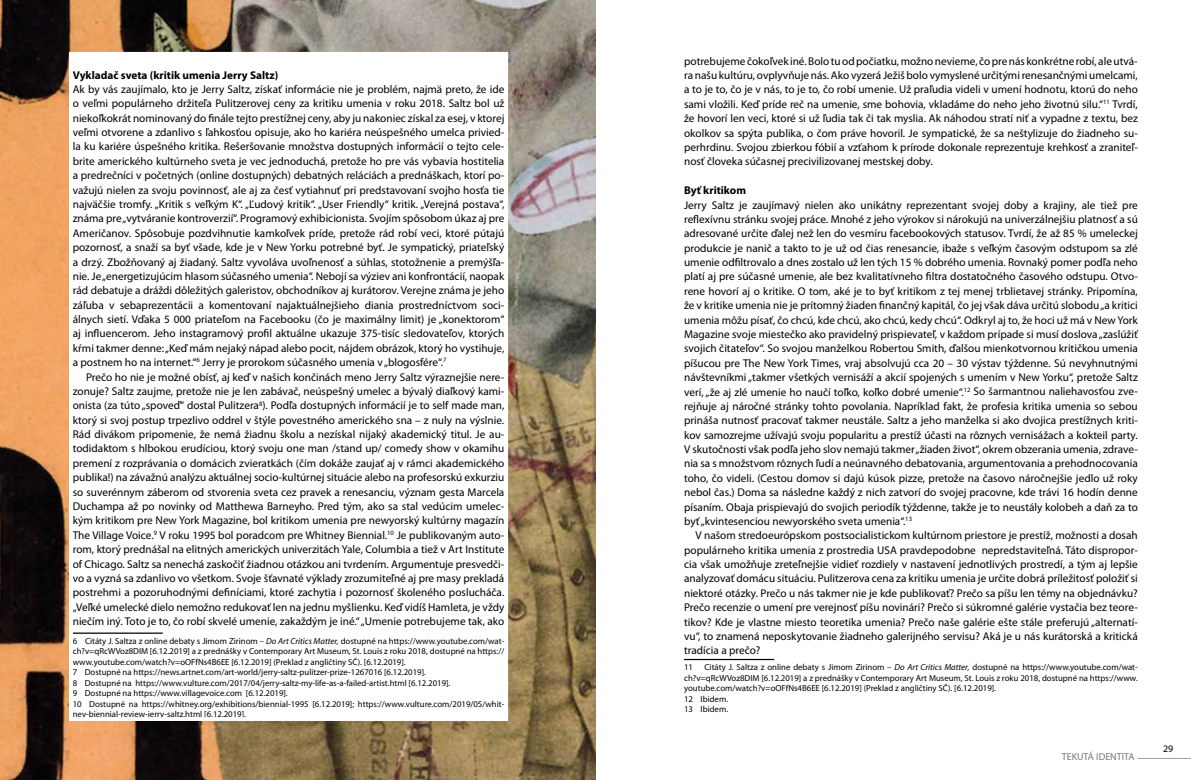
<style>
.page{position:relative;width:1191px;height:780px;background:#fff}
.page>*{position:absolute;margin:0;border:0;box-sizing:border-box;transform-origin:0 0}
.t1{font:11.25px/14.4px "Myriad Pro";color:#000;text-align:justify}
.t2{font:700 11.25px "Myriad Pro";color:#000}
.t3{font:10px "Myriad Pro";color:#77787a}
.t4{font:10px "Myriad Pro";color:#000}
.t5{font:8.75px/10.5px "Myriad Pro";color:#000}
.s1{font-style:italic}
</style>
<div class="page">
<hr style="left:1137px;top:758px;width:54px;height:1px;background:#9c9e9f">
<img style="left:0;top:0;width:595px;height:780px">
<div style="left:71px;top:54px;width:435px;height:665px;background:#fff"></div>
<hr style="left:73px;top:632px;width:90px;height:1px;background:#000">
<hr style="left:684px;top:658px;width:90px;height:2px;background:#000">
<p class="t2" style="left:73px;top:68px;width:207px">Vykladač sveta (kritik umenia Jerry Saltz)</p>
<p class="t1" style="left:73px;top:82px;width:433px">Ak by vás zaujímalo, kto je Jerry Saltz, získať informácie nie je problém, najmä preto, že ide o veľmi populárneho držiteľa Pulitzerovej ceny za kritiku umenia v roku 2018. Saltz bol už niekoľkokrát nominovaný do finále tejto prestížnej ceny, aby ju nakoniec získal za esej, v ktorej veľmi otvorene a zdanlivo s ľahkosťou opisuje, ako ho kariéra neúspešného umelca privied&shy;la ku kariére úspešného kritika. Rešeršovanie množstva dostupných informácií o tejto cele&shy;brite amerického kultúrneho sveta je vec jednoduchá, pretože ho pre vás vybavia hostitelia a predrečníci v početných (online dostupných) debatných reláciách a prednáškach, ktorí po&shy;važujú nielen za svoju povinnosť, ale aj za česť vytiahnuť pri predstavovaní svojho hosťa tie najväčšie tromfy. „Kritik s veľkým K“. „Ľudový kritik“. „User Friendly“ kritik. „Verejná postava“, známa pre „vytváranie kontroverzií“. Programový exhibicionista. Svojím spôsobom úkaz aj pre Američanov. Spôsobuje pozdvihnutie kamkoľvek príde, pretože rád robí veci, ktoré pútajú pozornosť, a snaží sa byť všade, kde je v New Yorku potrebné byť. Je sympatický, priateľský a drzý. Zbožňovaný aj žiadaný. Saltz vyvoláva uvoľnenosť a súhlas, stotožnenie a premýšľa&shy;nie. Je „energetizujúcim hlasom súčasného umenia“. Nebojí sa výziev ani konfrontácií, naopak rád debatuje a dráždi dôležitých galeristov, obchodníkov aj kurátorov. Verejne známa je jeho záľuba v sebaprezentácii a komentovaní najaktuálnejšieho diania prostredníctvom soci&shy;álnych sietí. Vďaka 5 000 priateľom na Facebooku (čo je maximálny limit) je „konektorom“ aj influencerom. Jeho instagramový profil aktuálne ukazuje 375-tisíc sledovateľov, ktorých kŕmi takmer denne: „Keď mám nejaký nápad alebo pocit, nájdem obrázok, ktorý ho vystihuje, a postnem ho na internet.“<sup>6</sup> Jerry je prorokom súčasného umenia v „blogosfére“.<sup>7</sup></p>
<p class="t1" style="left:73px;top:370px;width:433px;text-indent:13px">Prečo ho nie je možné obísť, aj keď v našich končinách meno Jerry Saltz výraznejšie nere&shy;zonuje? Saltz zaujme, pretože nie je len zabávač, neúspešný umelec a bývalý diaľkový kami&shy;onista (za túto „spoveď“ dostal Pulitzera<sup>8</sup>). Podľa dostupných informácií je to self made man, ktorý si svoj postup trpezlivo oddrel v štýle povestného amerického sna – z nuly na výslnie.<br>Rád divákom pripomenie, že nemá žiadnu školu a nezískal nijaký akademický titul. Je au&shy;todidaktom s hlbokou erudíciou, ktorý svoju one man /stand up/ comedy show v okamihu premení z rozprávania o domácich zvieratkách (čím dokáže zaujať aj v rámci akademického publika!) na závažnú analýzu aktuálnej socio-kultúrnej situácie alebo na profesorskú exkurziu so suverénnym záberom od stvorenia sveta cez pravek a renesanciu, význam gesta Marcela Duchampa až po novinky od Matthewa Barneyho. Pred tým, ako sa stal vedúcim umelec&shy;kým kritikom pre New York Magazine, bol kritikom umenia pre newyorský kultúrny magazín The Village Voice.<sup>9</sup> V roku 1995 bol poradcom pre Whitney Biennial.<sup>10</sup> Je publikovaným auto&shy;rom, ktorý prednášal na elitných amerických univerzitách Yale, Columbia a tiež v Art Institute of Chicago. Saltz sa nenechá zaskočiť žiadnou otázkou ani tvrdením. Argumentuje presvedči&shy;vo a vyzná sa zdanlivo vo všetkom. Svoje šťavnaté výklady zrozumiteľné aj pre masy prekladá postrehmi a pozoruhodnými definíciami, ktoré zachytia i pozornosť školeného poslucháča. „Veľké umelecké dielo nemožno redukovať len na jednu myšlienku. Keď vidíš Hamleta, je vždy niečím iný. Toto je to, čo robí skvelé umenie, zakaždým je iné.“ „Umenie potrebujeme tak, ako</p>
<p class="t5" style="left:73px;top:635px;width:433px">6 Citáty J. Saltza z online debaty s Jimom Zirinom – <span class="s1">Do Art Critics Matter,</span> dostupné na https://www.youtube.com/wat&shy;ch?v=qRcWVoz8DIM [6.12.2019] a z prednášky v Contemporary Art Museum, St. Louis z roku 2018, dostupné na https:// www.youtube.com/watch?v=oOFfNs4B6EE [6.12.2019] (Preklad z angličtiny SČ). [6.12.2019].<br>7 Dostupné na https://news.artnet.com/art-world/jerry-saltz-pulitzer-prize-1267016 [6.12.2019].<br>8 Dostupné na https://www.vulture.com/2017/04/jerry-saltz-my-life-as-a-failed-artist.html [6.12.2019].<br>9 Dostupné na https://www.villagevoice.com [6.12.2019].<br>10 Dostupné na https://whitney.org/exhibitions/biennial-1995 [6.12.2019]; https://www.vulture.com/2019/05/whit&shy;ney-biennial-review-jerry-saltz.html [6.12.2019].</p>
<p class="t1" style="left:684px;top:54px;width:455px">potrebujeme čokoľvek iné. Bolo tu od počiatku, možno nevieme, čo pre nás konkrétne robí, ale utvá&shy;ra našu kultúru, ovplyvňuje nás. Ako vyzerá Ježiš bolo vymyslené určitými renesančnými umelcami, a to je to, čo je v nás, to je to, čo robí umenie. Už praľudia videli v umení hodnotu, ktorú do neho sami vložili. Keď príde reč na umenie, sme bohovia, vkladáme do neho jeho životnú silu.“<sup>11</sup> Tvrdí, že hovorí len veci, ktoré si už ľudia tak či tak myslia. Ak náhodou stratí niť a vypadne z textu, bez okolkov sa spýta publika, o čom práve hovoril. Je sympatické, že sa neštylizuje do žiadneho su&shy;perhrdinu. Svojou zbierkou fóbií a vzťahom k prírode dokonale reprezentuje krehkosť a zraniteľ&shy;nosť človeka súčasnej precivilizovanej mestskej doby.</p>
<p class="t2" style="left:684px;top:184px;width:63px">Byť kritikom</p>
<p class="t1" style="left:684px;top:198px;width:455px">Jerry Saltz je zaujímavý nielen ako unikátny reprezentant svojej doby a krajiny, ale tiež pre reflexívnu stránku svojej práce. Mnohé z jeho výrokov si nárokujú na univerzálnejšiu platnosť a sú adresované určite ďalej než len do vesmíru facebookových statusov. Tvrdí, že až 85 % umeleckej produkcie je nanič a takto to je už od čias renesancie, ibaže s veľkým časovým odstupom sa zlé umenie odfiltrovalo a dnes zostalo už len tých 15 % dobrého umenia. Rovnaký pomer podľa neho platí aj pre súčasné umenie, ale bez kvalitatívneho filtra dostatočného časového odstupu. Otvo&shy;rene hovorí aj o kritike. O tom, aké je to byť kritikom z tej menej trblietavej stránky. Pripomína, že v kritike umenia nie je prítomný žiaden finančný kapitál, čo jej však dáva určitú slobodu „a kritici umenia môžu písať, čo chcú, kde chcú, ako chcú, kedy chcú“. Odkryl aj to, že hoci už má v New York Magazine svoje miestečko ako pravidelný prispievateľ, v každom prípade si musí doslova „zaslúžiť svojich čitateľov“. So svojou manželkou Robertou Smith, ďalšou mienkotvornou kritičkou umenia píšucou pre The New York Times, vraj absolvujú cca 20 – 30 výstav týždenne. Sú nevyhnutnými návštevníkmi „takmer všetkých vernisáží a akcií spojených s umením v New Yorku“, pretože Saltz verí, „že aj zlé umenie ho naučí toľko, koľko dobré umenie“.<sup>12</sup> So šarmantnou naliehavosťou zve&shy;rejňuje aj náročné stránky tohto povolania. Napríklad fakt, že profesia kritika umenia so sebou prináša nutnosť pracovať takmer neustále. Saltz a jeho manželka si ako dvojica prestížnych kriti&shy;kov samozrejme užívajú svoju popularitu a prestíž účasti na rôznych vernisážach a kokteil party.<br>V skutočnosti však podľa jeho slov nemajú takmer „žiaden život“, okrem obzerania umenia, zdrave&shy;nia sa s množstvom rôznych ľudí a neúnavného debatovania, argumentovania a prehodnocovania toho, čo videli. (Cestou domov si dajú kúsok pizze, pretože na časovo náročnejšie jedlo už roky nebol čas.) Doma sa následne každý z nich zatvorí do svojej pracovne, kde trávi 16 hodín denne písaním. Obaja prispievajú do svojich periodík týždenne, takže je to neustály kolobeh a daň za to byť „kvintesenciou newyorského sveta umenia“.<sup>13</sup></p>
<p class="t1" style="left:684px;top:528px;width:455px;text-indent:11px">V našom stredoeurópskom postsocialistickom kultúrnom priestore je prestíž, možnosti a dosah populárneho kritika umenia z prostredia USA pravdepodobne nepredstaviteľná. Táto dispropor&shy;cia však umožňuje zreteľnejšie vidieť rozdiely v nastavení jednotlivých prostredí, a tým aj lepšie analyzovať domácu situáciu. Pulitzerova cena za kritiku umenia je určite dobrá príležitosť položiť si niektoré otázky. Prečo u nás takmer nie je kde publikovať? Prečo sa píšu len témy na objednávku?<br>Prečo recenzie o umení pre verejnosť píšu novinári? Prečo si súkromné galérie vystačia bez teore&shy;tikov? Kde je vlastne miesto teoretika umenia? Prečo naše galérie ešte stále preferujú „alternatí&shy;vu“, to znamená neposkytovanie žiadneho galerijného servisu? Aká je u nás kurátorská a kritická tradícia a prečo?</p>
<p class="t5" style="left:684px;top:662px;width:10px">11</p>
<p class="t5" style="left:684px;top:662px;width:455px;text-indent:20px">Citáty J. Saltza z online debaty s Jimom Zirinom – <span class="s1">Do Art Critics Matter,</span> dostupné na https://www.youtube.com/wat&shy;ch?v=qRcWVoz8DIM [6.12.2019] a z prednášky v Contemporary Art Museum, St. Louis z roku 2018, dostupné na https://www. youtube.com/watch?v=oOFfNs4B6EE [6.12.2019] (Preklad z angličtiny SČ). [6.12.2019].<br>12 Ibidem.<br>13 Ibidem.</p>
<p class="t3" style="left:1061px;top:751px;width:74px">TEKUTÁ IDENTITA</p>
<p class="t4" style="left:1163px;top:742px;width:12px">29</p>
</div>
